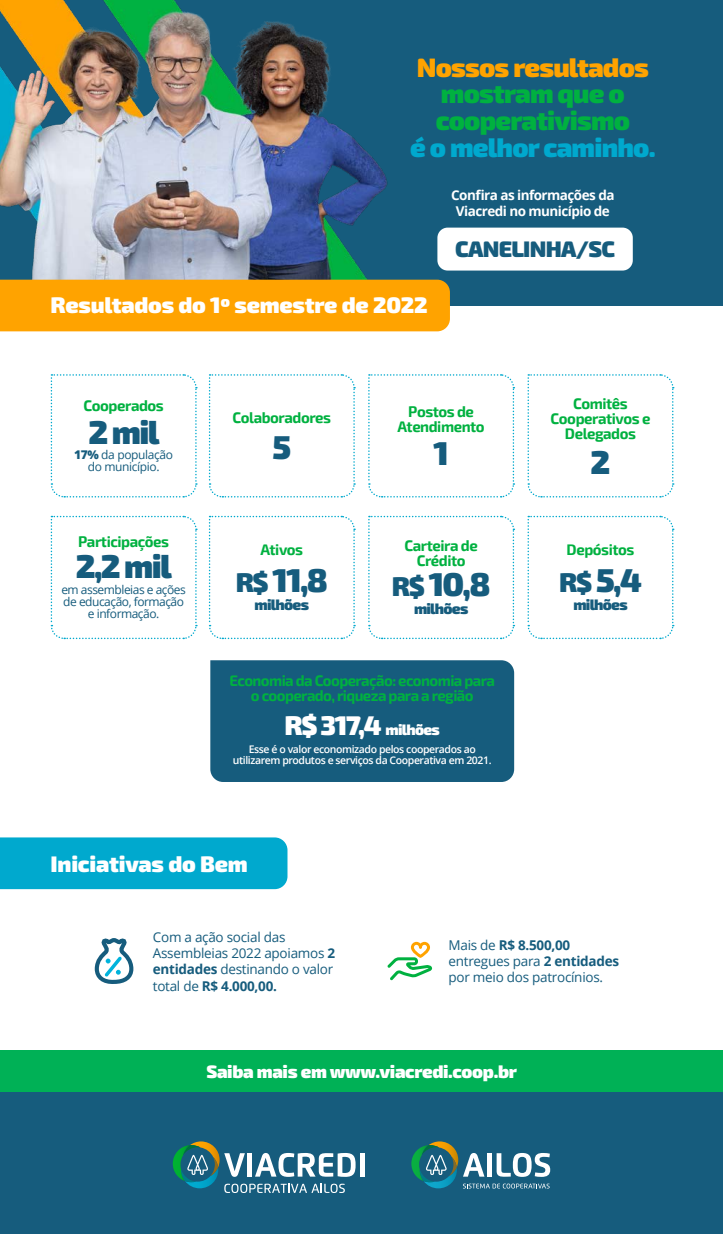
<style>
.page{position:relative;width:723px;height:1234px;background:#fff}
.page>*{position:absolute;margin:0;border:0;box-sizing:border-box;transform-origin:0 0}
.t1{font:900 33px "Exo 2";letter-spacing:-.05em;color:#165c7d}
.t2{font:900 27px "Exo 2";color:#fff}
.t3{font:900 26.7px/26.7px "Exo 2";letter-spacing:-.03em;color:#00b140}
.t4{font:900 26.7px "Exo 2";letter-spacing:-.03em;color:#ffa300}
.t5{font:900 26.7px "Exo 2";letter-spacing:-.03em;color:#00a9ce}
.t6{font:900 22.5px "Exo 2";letter-spacing:-.01em;color:#fff}
.t7{font:900 22.5px "Exo 2";letter-spacing:-.03em;color:#165c7d}
.t8{font:900 18px "Exo 2";letter-spacing:-.02em;color:#fff}
.t9{font:700 15px/15px "Exo 2";letter-spacing:-.03em;color:#00b140;text-align:center}
.t10{font:900 15px "Exo 2";letter-spacing:-.05em;color:#165c7d}
.t11{font:13.5px/16.2px "Open Sans";letter-spacing:-.02em;color:#165c7d}
.t12{font:700 13.5px/16.2px "Open Sans";letter-spacing:-.04em;color:#fff;text-align:center}
.t13{font:12px/12px "Open Sans";letter-spacing:-.04em;color:#165c7d;text-align:center}
.t14{font:600 10.5px/10.5px "Open Sans";letter-spacing:-.04em;color:#fff;text-align:center}
.s1{font-weight:800}
.s2{font-size:27px}
.s3{font-size:15px}
.s4{font-weight:700}
</style>
<div class="page">
<div style="left:0;top:0;width:723px;height:305px;background:#165c7d"></div>
<img style="left:0;top:0;width:489px;height:279px">
<div style="left:0;top:1078px;width:723px;height:155px;background:#165c7d"></div>
<div style="left:0;top:837px;width:287px;height:51px;background:#00a9ce"></div>
<div style="left:0;top:1050px;width:723px;height:41px;background:#00b156"></div>
<div style="left:0;top:279px;width:450px;height:52px;background:#ffa300"></div>
<div style="left:437px;top:227px;width:196px;height:43px;background:#fff;border-radius:10px"></div>
<svg style="left:50px;top:515px;width:147px;height:124px"></svg>
<svg style="left:50px;top:374px;width:147px;height:124px"></svg>
<svg style="left:368px;top:515px;width:147px;height:124px"></svg>
<svg style="left:368px;top:374px;width:147px;height:124px"></svg>
<svg style="left:527px;top:515px;width:147px;height:124px"></svg>
<div style="left:210px;top:660px;width:304px;height:121px;background:#165c7d"></div>
<svg style="left:527px;top:374px;width:147px;height:124px"></svg>
<svg style="left:208px;top:515px;width:148px;height:124px"></svg>
<svg style="left:208px;top:374px;width:148px;height:124px"></svg>
<svg style="left:411px;top:1141px;width:139px;height:47px"></svg>
<hr style="left:360px;top:1152px;width:4px;height:24px;background:#fff">
<svg style="left:173px;top:1141px;width:183px;height:51px"></svg>
<svg style="left:387px;top:941px;width:45px;height:38px"></svg>
<svg style="left:94px;top:938px;width:40px;height:44px"></svg>
<h3 class="t4" style="left:417px;top:51px;width:233px">Nossos resultados</h3>
<h3 class="t3" style="left:436px;top:81px;width:196px">mostram que o cooperativismo</h3>
<h3 class="t5" style="left:410px;top:131px;width:247px">é o melhor caminho.</h3>
<p class="t12" style="left:451px;top:187px;width:165px">Confira as informações da<br>Viacredi no município de</p>
<h3 class="t6" style="left:51px;top:291px;width:379px">Resultados do 1º semestre de 2022</h3>
<h3 class="t7" style="left:455px;top:235px;width:161px">CANELINHA/SC</h3>
<p class="t9" style="left:84px;top:398px;width:82px">Cooperados</p>
<h1 class="t1" style="left:88px;top:411px;width:73px">2 mil</h1>
<p class="t13" style="left:74px;top:448px;width:100px"><span class="s1">17%</span> da população do município.</p>
<p class="t9" style="left:78px;top:534px;width:92px">Participações</p>
<h1 class="t1" style="left:76px;top:546px;width:98px">2,2 mil</h1>
<p class="t13" style="left:61px;top:583px;width:126px">em assembleias e ações de educação, formação e informação.</p>
<p class="t9" style="left:233px;top:411px;width:100px">Colaboradores</p>
<h1 class="t1" style="left:272px;top:427px;width:20px">5</h1>
<p class="t9" style="left:260px;top:542px;width:44px">Ativos</p>
<h1 class="t1" style="left:236px;top:560px;width:94px"><span class="s2">R$</span> 11,8</h1>
<p class="t10" style="left:255px;top:595px;width:56px">milhões</p>
<p class="t9" style="left:397px;top:404px;width:89px">Postos de<br>Atendimento</p>
<h1 class="t1" style="left:433px;top:433px;width:17px">1</h1>
<p class="t9" style="left:404px;top:538px;width:75px">Carteira de<br>Crédito</p>
<h1 class="t1" style="left:392px;top:564px;width:100px"><span class="s2">R$</span> 10,8</h1>
<p class="t10" style="left:414px;top:599px;width:56px">milhões</p>
<p class="t9" style="left:229px;top:673px;width:267px">Economia da Cooperação: economia para o cooperado, riqueza para a região</p>
<h2 class="t2" style="left:285px;top:709px;width:157px">R$ 317,4 <span class="s3">milhões</span></h2>
<p class="t14" style="left:233px;top:743px;width:260px">Esse é o valor economizado pelos cooperados ao utilizarem produtos e serviços da Cooperativa em 2021.</p>
<h3 class="t6" style="left:51px;top:849px;width:199px">Iniciativas do Bem</h3>
<p class="t9" style="left:550px;top:396px;width:101px">Comitês<br>Cooperativos e<br>Delegados</p>
<h1 class="t1" style="left:590px;top:441px;width:21px">2</h1>
<p class="t9" style="left:567px;top:542px;width:69px">Depósitos</p>
<h1 class="t1" style="left:559px;top:560px;width:84px"><span class="s2">R$</span> 5,4</h1>
<p class="t10" style="left:573px;top:595px;width:56px">milhões</p>
<p class="t11" style="left:153px;top:928px;width:184px">Com a ação social das<br>Assembleias 2022 apoiamos <span class="s4">2 entidades</span> destinando o valor total de <span class="s4">R$ 4.000,00.</span></p>
<p class="t11" style="left:448px;top:936px;width:172px">Mais de <span class="s4">R$ 8.500,00 </span>entregues para <span class="s4">2 entidades </span>por meio dos patrocínios.</p>
<p class="t8" style="left:206px;top:1059px;width:312px">Saiba mais em www.viacredi.coop.br</p>
</div>
